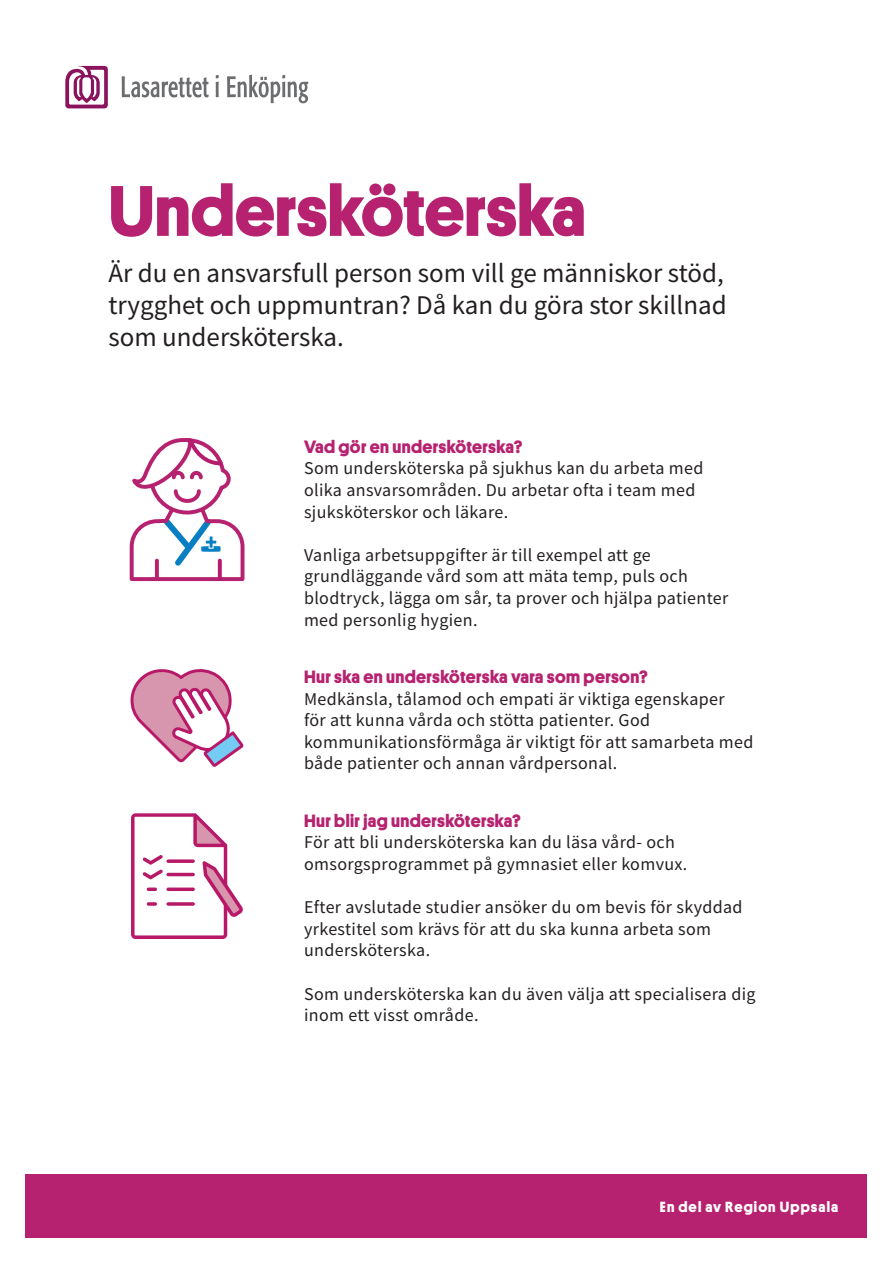
<style>
.page{position:relative;width:893px;height:1263px;background:#fff}
.page>*{position:absolute;margin:0;border:0;box-sizing:border-box;transform-origin:0 0}
.t1{font:700 72px "Platform";color:#b62270}
.t2{font:700 29.25px "Platform";color:#077fc3;scale:.96 1}
.t3{font:27px/32.4px "Source Sans Pro";color:#231f20;text-align:justify}
.t4{font:18px/21.6px "Source Sans Pro";letter-spacing:.02em;color:#231f20}
.t5{font:700 18px "Platform";letter-spacing:.02em;color:#b62270}
.t6{font:700 14.85px "Platform";letter-spacing:.075em;color:#fff}
</style>
<div class="page">
<svg style="left:122px;top:75px;width:186px;height:28px"></svg>
<svg style="left:65px;top:66px;width:43px;height:42px"></svg>
<svg style="left:130px;top:669px;width:114px;height:98px"></svg>
<svg style="left:131px;top:813px;width:112px;height:126px"></svg>
<svg style="left:130px;top:438px;width:114px;height:143px"></svg>
<div style="left:26px;top:1174px;width:841px;height:63px;background:#b62270"></div>
<p class="t1" style="left:108px;top:158px;width:479px">Undersköterska</p>
<p class="t3" style="left:108px;top:256px;width:620px">Är du en ansvarsfull person som vill ge människor stöd, trygghet och uppmuntran? Då kan du göra stor skillnad som undersköterska.</p>
<p class="t2" style="left:204px;top:520px;width:15px">+</p>
<p class="t5" style="left:304px;top:433px;width:220px">Vad gör en undersköterska?</p>
<p class="t4" style="left:304px;top:458px;width:401px">Som undersköterska på sjukhus kan du arbeta med olika ansvarsområden. Du arbetar ofta i team med sjuksköterskor och läkare.</p>
<p class="t4" style="left:304px;top:544px;width:426px">Vanliga arbetsuppgifter är till exempel att ge grundläggande vård som att mäta temp, puls och blodtryck, lägga om sår, ta prover och hjälpa patienter med personlig hygien.</p>
<p class="t5" style="left:304px;top:664px;width:345px">Hur ska en undersköterska vara som person?</p>
<p class="t4" style="left:304px;top:688px;width:451px">Medkänsla, tålamod och empati är viktiga egenskaper<br>för att kunna vårda och stötta patienter. God kommunikationsförmåga är viktigt för att samarbeta med både patienter och annan vårdpersonal.</p>
<p class="t5" style="left:304px;top:807px;width:218px">Hur blir jag undersköterska?</p>
<p class="t4" style="left:304px;top:831px;width:385px">För att bli undersköterska kan du läsa vård- och omsorgsprogrammet på gymnasiet eller komvux.</p>
<p class="t4" style="left:304px;top:896px;width:440px">Efter avslutade studier ansöker du om bevis för skyddad yrkestitel som krävs för att du ska kunna arbeta som undersköterska.</p>
<p class="t4" style="left:304px;top:983px;width:453px">Som undersköterska kan du även välja att specialisera dig inom ett visst område.</p>
<p class="t6" style="left:660px;top:1196px;width:180px">En del av Region Uppsala</p>
</div>
